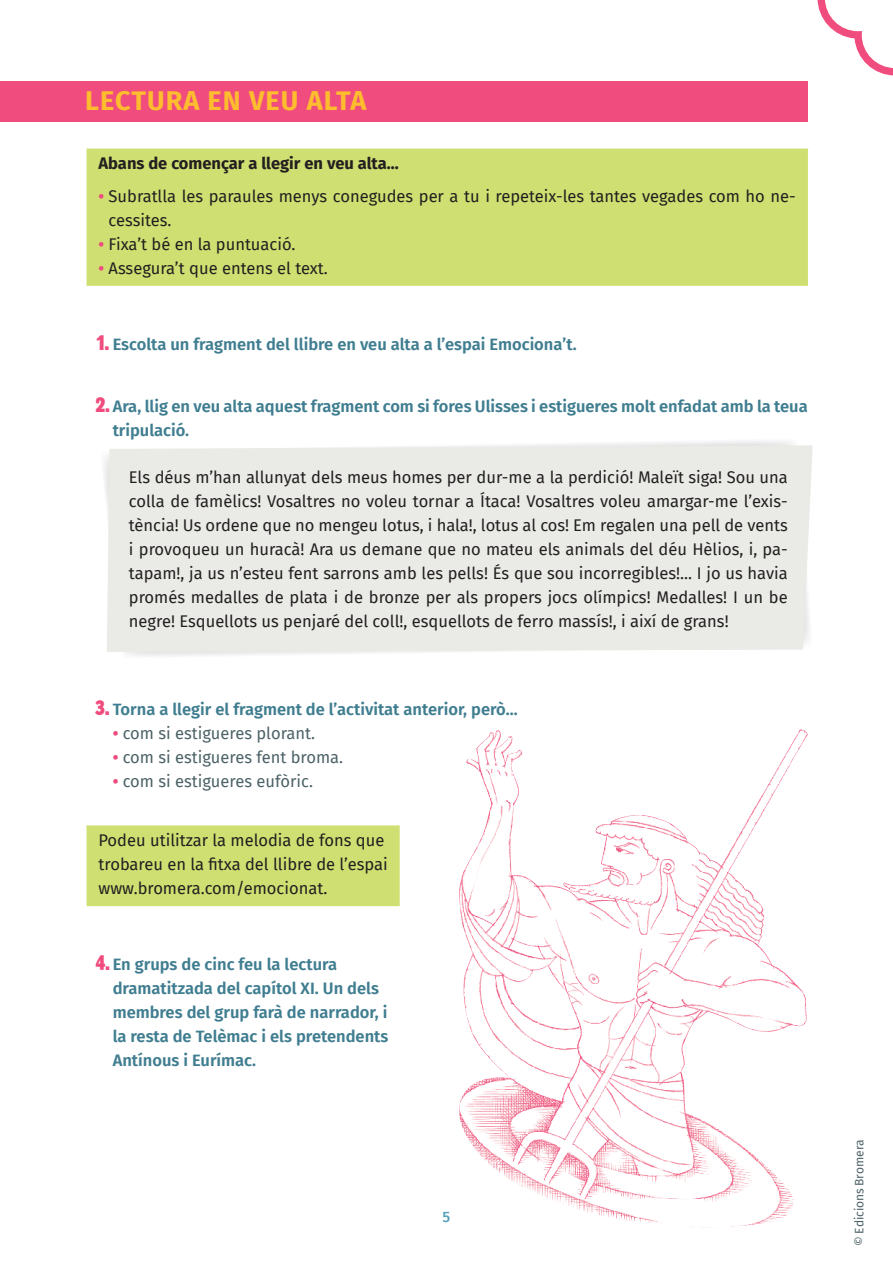
<style>
.page{position:relative;width:893px;height:1263px;background:#fff}
.page>*{position:absolute;margin:0;border:0;box-sizing:border-box;transform-origin:0 0}
.t1{font:700 27px "Fira Sans";letter-spacing:.04em;color:#fdbd2e}
.t2{font:16.5px/24px "Fira Sans";color:#231f20}
.t3{font:600 16.5px/24px "Fira Sans";color:#3f7d90}
.t4{font:16.5px "Fira Sans";color:#4c6267}
.t5{font:700 16.5px "Fira Sans";color:#231f20}
.t6{font:500 15px "Fira Sans";color:#55a2ba}
.t7{font:12px "Fira Sans";letter-spacing:-.005em;color:#4c6267}
.s1{font-weight:700;color:#f04c7e}
.s2{font-family:"Block Berthold";font-weight:400;font-stretch:condensed;font-size:21px;color:#f04c7e}
</style>
<div class="page">
<svg style="left:104px;top:441px;width:689px;height:215px"></svg>
<div style="left:107px;top:445px;width:706px;height:207px;background:#eaeae7"></div>
<img style="left:459px;top:730px;width:341px;height:348px">
<svg style="left:817px;top:0;width:76px;height:75px"></svg>
<div style="left:0;top:81px;width:808px;height:41px;background:#f04c7e"></div>
<div style="left:86px;top:148px;width:723px;height:139px;background:#cfdf71"></div>
<hr style="left:85px;top:147px;width:724px;height:2px;background:#fff">
<hr style="left:85px;top:149px;width:2px;height:137px;background:#fff">
<hr style="left:808px;top:149px;width:1px;height:137px;background:#fff">
<hr style="left:85px;top:286px;width:724px;height:1px;background:#fff">
<div style="left:86px;top:825px;width:314px;height:82px;background:#cfdf71"></div>
<hr style="left:85px;top:825px;width:2px;height:81px;background:#fff">
<hr style="left:85px;top:906px;width:316px;height:2px;background:#fff">
<h1 class="t1" style="left:85px;top:78px;width:283px">LECTURA EN VEU ALTA</h1>
<p class="t5" style="left:99px;top:150px;width:302px">Abans de començar a llegir en veu alta...</p>
<p class="t2" style="left:109px;top:184px;width:689px;text-indent:-10px"><span class="s1">•</span> Subratlla les paraules menys conegudes per a tu i repeteix-les tantes vegades com ho ne&shy;cessites.</p>
<p class="t2" style="left:99px;top:232px;width:198px"><span class="s1">•</span> Fixa’t bé en la puntuació.</p>
<p class="t2" style="left:99px;top:256px;width:231px"><span class="s1">•</span> Assegura’t que entens el text.</p>
<p class="t3" style="left:96px;top:331px;width:483px"><span class="s2">1.</span> Escolta un fragment del llibre en veu alta a l’espai Emociona’t.</p>
<p class="t3" style="left:113px;top:393px;width:697px;text-indent:-17px"><span class="s2">2.</span> Ara, llig en veu alta aquest fragment com si fores Ulisses i estigueres molt enfadat amb la teua tripulació.</p>
<p class="t2" style="left:129px;top:464px;width:660px;text-align:justify">Els déus m’han allunyat dels meus homes per dur-me a la perdició! Maleït siga! Sou una colla de famèlics! Vosaltres no voleu tornar a Ítaca! Vosaltres voleu amargar-me l’exis&shy;tència! Us ordene que no mengeu lotus, i hala!, lotus al cos! Em regalen una pell de vents i provoqueu un huracà! Ara us demane que no mateu els animals del déu Hèlios, i, pa&shy;tapam!, ja us n’esteu fent sarrons amb les pells! És que sou incorregibles!... I jo us havia promés medalles de plata i de bronze per als propers jocs olímpics! Medalles! I un be negre! Esquellots us penjaré del coll!, esquellots de ferro massís!, i així de grans!</p>
<p class="t3" style="left:96px;top:696px;width:424px"><span class="s2">3.</span> Torna a llegir el fragment de l’activitat anterior, però...</p>
<p class="t4" style="left:113px;top:721px;width:204px"><span class="s1">•</span> com si estigueres plorant.</p>
<p class="t4" style="left:113px;top:745px;width:232px"><span class="s1">•</span> com si estigueres fent broma.</p>
<p class="t4" style="left:113px;top:769px;width:202px"><span class="s1">•</span> com si estigueres eufòric.</p>
<p class="t2" style="left:99px;top:828px;width:291px">Podeu utilitzar la melodia de fons que trobareu en la fitxa del llibre de l’espai www.bromera.com/emocionat.</p>
<p class="t3" style="left:113px;top:951px;width:277px;text-indent:-17px"><span class="s2">4.</span> En grups de cinc feu la lectura dramatitzada del capítol XI. Un dels membres del grup farà de narrador, i la resta de Telèmac i els pretendents<br>Antínous i Eurímac.</p>
<p class="t6" style="left:443px;top:1204px;width:9px">5</p>
<p class="t7" style="left:850px;top:1246px;width:108px;rotate:-90deg">© Edicions Bromera</p>
</div>
